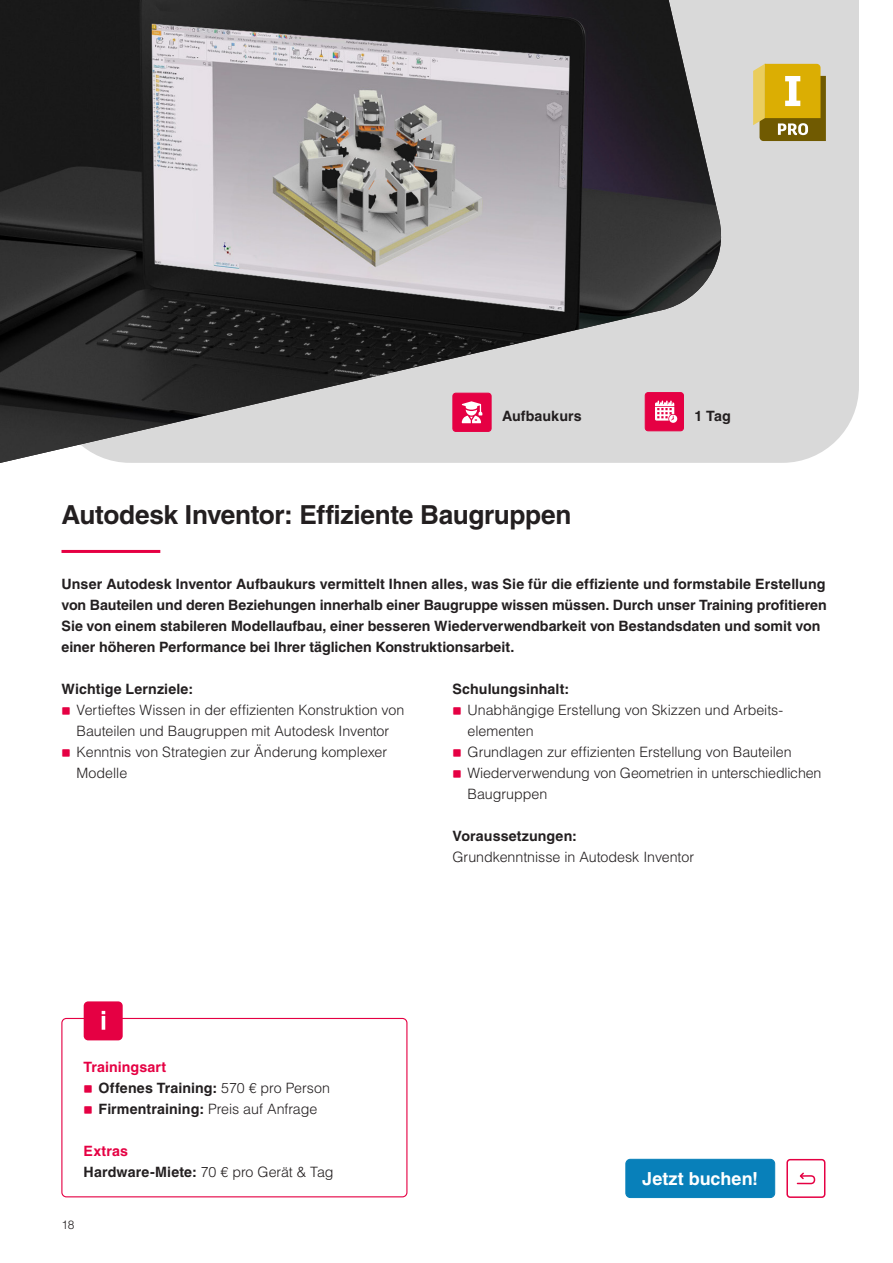
<style>
.page{position:relative;width:893px;height:1263px;background:#fff}
.page>*{position:absolute;margin:0;border:0;box-sizing:border-box;transform-origin:0 0}
.t1{font:700 26.25px "Helvetica LT Std";letter-spacing:-.015em;color:#231f20}
.t2{font:700 18px "Helvetica LT Std";color:#fff}
.t3{font:700 14.25px/21px "Helvetica LT Std";color:#231f20}
.t4{font:300 14.25px/21px "Helvetica LT Std";letter-spacing:-.005em;color:#231f20}
.t5{font:300 12px "Helvetica LT Std";color:#231f20}
.s1{color:#e50043}
.s2{font-weight:300}
</style>
<div class="page">
<div style="left:729px;top:0;width:130px;height:463px;background:#d9d9d9"></div>
<div style="left:626px;top:1159px;width:149px;height:38px;background:#0880ba;border-radius:4px"></div>
<div style="left:625px;top:1159px;width:150px;height:39px;border:1px solid #0880ba;border-radius:4px"></div>
<div style="left:786px;top:1159px;width:39px;height:39px;border:2px solid #e50043;border-radius:3px"></div>
<svg style="left:796px;top:1172px;width:20px;height:13px"></svg>
<img style="left:0;top:0;width:729px;height:463px">
<div style="left:453px;top:393px;width:38px;height:38px;background:#e50043;border-radius:3px"></div>
<div style="left:452px;top:393px;width:39px;height:39px;border:1px solid #e50043;border-radius:3px"></div>
<svg style="left:462px;top:401px;width:20px;height:22px"></svg>
<div style="left:645px;top:393px;width:38px;height:38px;background:#e50043;border-radius:3px"></div>
<div style="left:645px;top:392px;width:39px;height:39px;border:1px solid #e50043;border-radius:3px"></div>
<svg style="left:655px;top:401px;width:22px;height:22px"></svg>
<hr style="left:62px;top:550px;width:98px;height:3px;background:#e50043">
<div style="left:61px;top:1018px;width:346px;height:179px;border:1px solid #e50043;border-radius:4px"></div>
<div style="left:84px;top:1001px;width:39px;height:39px;background:#e50043;border-radius:4px"></div>
<hr style="left:102px;top:1016px;width:3px;height:14px;background:#fff">
<svg style="left:753px;top:64px;width:73px;height:77px;background:#c2a32c"></svg>
<p class="t3" style="left:502px;top:405px;width:81px">Aufbaukurs</p>
<p class="t3" style="left:694px;top:405px;width:38px">1 Tag</p>
<h1 class="t1" style="left:62px;top:498px;width:511px">Autodesk Inventor: Effiziente Baugruppen</h1>
<p class="t3" style="left:62px;top:573px;width:767px">Unser Autodesk Inventor Aufbaukurs vermittelt Ihnen alles, was Sie für die effiziente und formstabile Erstellung von Bauteilen und deren Beziehungen innerhalb einer Baugruppe wissen müssen. Durch unser Training profitieren Sie von einem stabileren Modellaufbau, einer besseren Wiederverwendbarkeit von Bestandsdaten und somit von einer höheren Performance bei Ihrer täglichen Konstruktionsarbeit.</p>
<p class="t3" style="left:62px;top:678px;width:133px">Wichtige Lernziele:</p>
<p class="t4" style="left:76px;top:699px;width:330px">Vertieftes Wissen in der effizienten Konstruktion von Bauteilen und Baugruppen mit Autodesk Inventor Kenntnis von Strategien zur Änderung komplexer Modelle</p>
<p class="t3" style="left:452px;top:678px;width:118px">Schulungsinhalt:</p>
<p class="t4" style="left:467px;top:699px;width:356px">Unabhängige Erstellung von Skizzen und Arbeits&shy;elementen<br>Grundlagen zur effizienten Erstellung von Bauteilen Wiederverwendung von Geometrien in unterschiedlichen Baugruppen</p>
<p class="t3" style="left:452px;top:825px;width:126px">Voraussetzungen:</p>
<p class="t4" style="left:452px;top:846px;width:243px">Grundkenntnisse in Autodesk Inventor</p>
<p class="t3" style="left:99px;top:1056px;width:233px;text-indent:-15px"><span class="s1">Trainingsart<br></span>Offenes Training: <span class="s2">570 € pro Person<br></span>Firmentraining: <span class="s2">Preis auf Anfrage</span></p>
<p class="t3" style="left:84px;top:1140px;width:252px"><span class="s1">Extras<br></span>Hardware-Miete: <span class="s2">70 € pro Gerät &amp; Tag</span></p>
<p class="t5" style="left:62px;top:1218px;width:15px">18</p>
<p class="t2" style="left:642px;top:1167px;width:118px">Jetzt buchen!</p>
</div>
